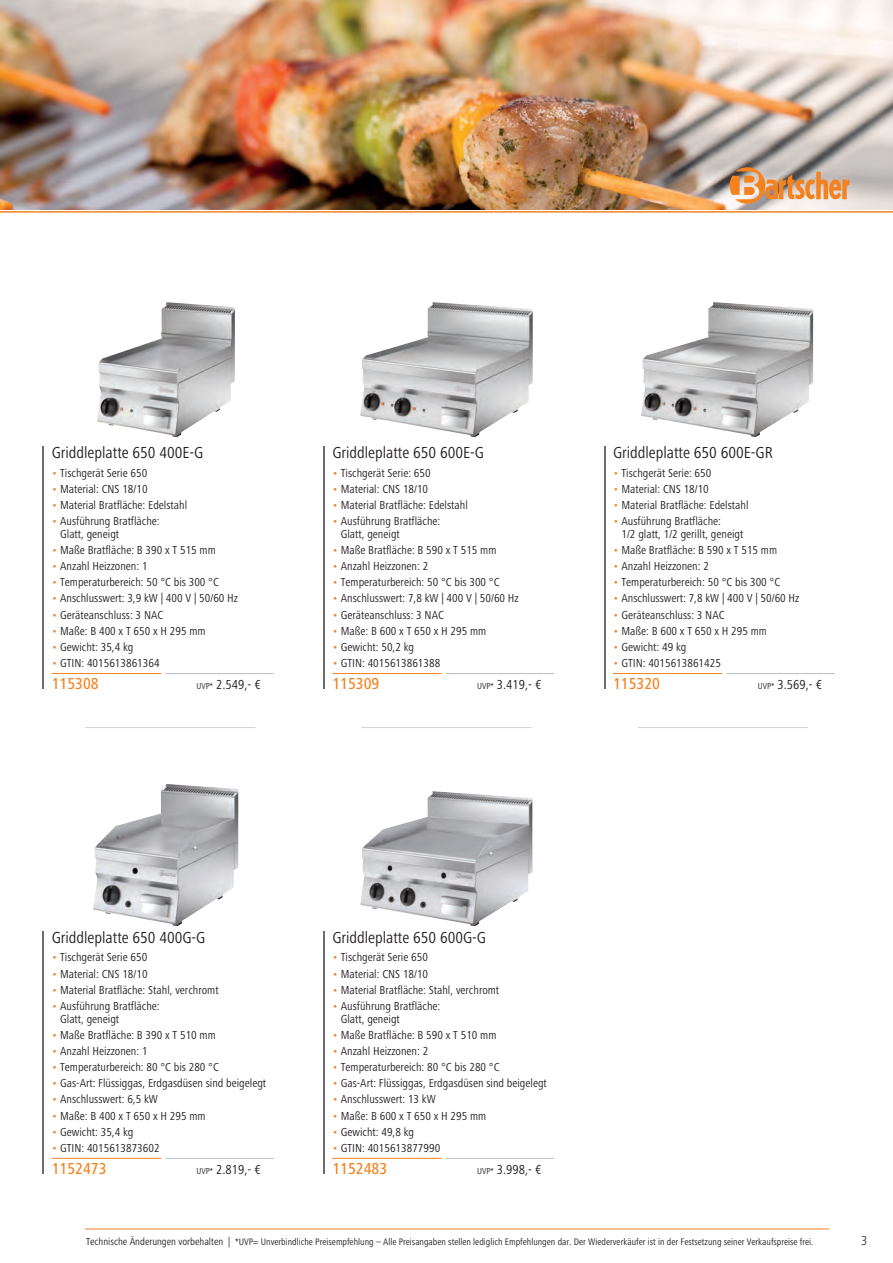
<style>
.page{position:relative;width:893px;height:1263px;background:#fff}
.page>*{position:absolute;margin:0;border:0;box-sizing:border-box;transform-origin:0 0}
.t1{font:condensed 16.5px "Frutiger Next LTW1 G";color:#231f20}
.t2{font:500 condensed 16.5px "Frutiger Next LTW1 G";color:#f58220}
.t3{font:condensed 13.5px "Frutiger Next LTW1 G";color:#231f20}
.t4{font:300 condensed 13.5px "Frutiger Next LTW1 G";color:#231f20}
.t5{font:condensed 12px/12.8px "Frutiger Next LTW1 G";color:#231f20}
.t6{font:condensed 9.75px "Frutiger Next LTW1 G";color:#231f20}
.s1{color:#f58220}
.s2{font-size:9px}
.s3{font-size:10.5px}
</style>
<div class="page">
<img style="left:360px;top:791px;width:173px;height:135px">
<img style="left:93px;top:784px;width:146px;height:142px">
<img style="left:641px;top:302px;width:172px;height:135px">
<img style="left:360px;top:302px;width:173px;height:135px">
<img style="left:97px;top:302px;width:138px;height:135px">
<img style="left:0;top:0;width:893px;height:209px">
<hr style="left:0;top:211px;width:893px;height:2px;background:#f58220">
<svg style="left:729px;top:167px;width:121px;height:37px;background:#d7a77f"></svg>
<hr style="left:85px;top:727px;width:170px;height:1px;background:#d1d2d4">
<hr style="left:361px;top:727px;width:170px;height:1px;background:#d1d2d4">
<hr style="left:638px;top:727px;width:170px;height:1px;background:#d1d2d4">
<hr style="left:323px;top:931px;width:2px;height:243px;background:#6c6d70">
<hr style="left:446px;top:1158px;width:108px;height:1px;background:#bcbdc0">
<hr style="left:332px;top:1158px;width:110px;height:1px;background:#f58220">
<hr style="left:43px;top:931px;width:1px;height:243px;background:#6c6d70">
<hr style="left:165px;top:1158px;width:109px;height:1px;background:#bcbdc0">
<hr style="left:52px;top:1158px;width:109px;height:1px;background:#f58220">
<hr style="left:604px;top:446px;width:1px;height:243px;background:#6c6d70">
<hr style="left:727px;top:673px;width:108px;height:1px;background:#bcbdc0">
<hr style="left:613px;top:673px;width:109px;height:1px;background:#f58220">
<hr style="left:323px;top:446px;width:2px;height:243px;background:#6c6d70">
<hr style="left:446px;top:673px;width:108px;height:1px;background:#bcbdc0">
<hr style="left:332px;top:673px;width:110px;height:1px;background:#f58220">
<hr style="left:43px;top:446px;width:1px;height:243px;background:#6c6d70">
<hr style="left:165px;top:673px;width:109px;height:1px;background:#bcbdc0">
<hr style="left:52px;top:673px;width:109px;height:1px;background:#f58220">
<hr style="left:85px;top:1228px;width:744px;height:1px;background:#f58220">
<h1 class="t1" style="left:52px;top:443px;width:153px">Griddleplatte 650 400E-G</h1>
<p class="t5" style="left:52px;top:466px;width:97px"><span class="s1">•</span> Tischgerät Serie 650</p>
<p class="t5" style="left:52px;top:482px;width:97px"><span class="s1">•</span> Material: CNS 18/10</p>
<p class="t5" style="left:52px;top:499px;width:137px"><span class="s1">•</span> Material Bratfläche: Edelstahl</p>
<p class="t5" style="left:60px;top:515px;width:101px;text-indent:-9px"><span class="s1">•</span> Ausführung Bratfläche:<br>Glatt, geneigt</p>
<p class="t5" style="left:52px;top:544px;width:166px"><span class="s1">•</span> Maße Bratfläche: B 390 x T 515 mm</p>
<p class="t5" style="left:52px;top:560px;width:97px"><span class="s1">•</span> Anzahl Heizzonen: 1</p>
<p class="t5" style="left:52px;top:576px;width:169px"><span class="s1">•</span> Temperaturbereich: 50 °C bis 300 °C</p>
<p class="t5" style="left:52px;top:592px;width:188px"><span class="s1">•</span> Anschlusswert: 3,9 kW | 400 V | 50/60 Hz</p>
<p class="t5" style="left:52px;top:608px;width:113px"><span class="s1">•</span> Geräteanschluss: 3 NAC</p>
<p class="t5" style="left:52px;top:624px;width:156px"><span class="s1">•</span> Maße: B 400 x T 650 x H 295 mm</p>
<p class="t5" style="left:52px;top:640px;width:83px"><span class="s1">•</span> Gewicht: 35,4 kg</p>
<p class="t5" style="left:52px;top:657px;width:109px"><span class="s1">•</span> GTIN: 4015613861364</p>
<h1 class="t1" style="left:332px;top:443px;width:153px">Griddleplatte 650 600E-G</h1>
<p class="t5" style="left:332px;top:466px;width:100px"><span class="s1">•</span> Tischgerät Serie: 650</p>
<p class="t5" style="left:332px;top:482px;width:97px"><span class="s1">•</span> Material: CNS 18/10</p>
<p class="t5" style="left:332px;top:499px;width:137px"><span class="s1">•</span> Material Bratfläche: Edelstahl</p>
<p class="t5" style="left:341px;top:515px;width:101px;text-indent:-9px"><span class="s1">•</span> Ausführung Bratfläche:<br>Glatt, geneigt</p>
<p class="t5" style="left:332px;top:544px;width:166px"><span class="s1">•</span> Maße Bratfläche: B 590 x T 515 mm</p>
<p class="t5" style="left:332px;top:560px;width:97px"><span class="s1">•</span> Anzahl Heizzonen: 2</p>
<p class="t5" style="left:332px;top:576px;width:169px"><span class="s1">•</span> Temperaturbereich: 50 °C bis 300 °C</p>
<p class="t5" style="left:332px;top:592px;width:188px"><span class="s1">•</span> Anschlusswert: 7,8 kW | 400 V | 50/60 Hz</p>
<p class="t5" style="left:332px;top:608px;width:113px"><span class="s1">•</span> Geräteanschluss: 3 NAC</p>
<p class="t5" style="left:332px;top:624px;width:156px"><span class="s1">•</span> Maße: B 600 x T 650 x H 295 mm</p>
<p class="t5" style="left:332px;top:640px;width:83px"><span class="s1">•</span> Gewicht: 50,2 kg</p>
<p class="t5" style="left:332px;top:657px;width:109px"><span class="s1">•</span> GTIN: 4015613861388</p>
<h1 class="t1" style="left:613px;top:443px;width:161px">Griddleplatte 650 600E-GR</h1>
<p class="t5" style="left:613px;top:466px;width:100px"><span class="s1">•</span> Tischgerät Serie: 650</p>
<p class="t5" style="left:613px;top:482px;width:97px"><span class="s1">•</span> Material: CNS 18/10</p>
<p class="t5" style="left:613px;top:499px;width:137px"><span class="s1">•</span> Material Bratfläche: Edelstahl</p>
<p class="t5" style="left:621px;top:515px;width:123px;text-indent:-9px"><span class="s1">•</span> Ausführung Bratfläche:<br>1/2 glatt, 1/2 gerillt, geneigt</p>
<p class="t5" style="left:613px;top:544px;width:166px"><span class="s1">•</span> Maße Bratfläche: B 590 x T 515 mm</p>
<p class="t5" style="left:613px;top:560px;width:97px"><span class="s1">•</span> Anzahl Heizzonen: 2</p>
<p class="t5" style="left:613px;top:576px;width:169px"><span class="s1">•</span> Temperaturbereich: 50 °C bis 300 °C</p>
<p class="t5" style="left:613px;top:592px;width:188px"><span class="s1">•</span> Anschlusswert: 7,8 kW | 400 V | 50/60 Hz</p>
<p class="t5" style="left:613px;top:608px;width:113px"><span class="s1">•</span> Geräteanschluss: 3 NAC</p>
<p class="t5" style="left:613px;top:624px;width:156px"><span class="s1">•</span> Maße: B 600 x T 650 x H 295 mm</p>
<p class="t5" style="left:613px;top:640px;width:75px"><span class="s1">•</span> Gewicht: 49 kg</p>
<p class="t5" style="left:613px;top:657px;width:109px"><span class="s1">•</span> GTIN: 4015613861425</p>
<h1 class="t2" style="left:52px;top:674px;width:49px">115308</h1>
<p class="t3" style="left:196px;top:676px;width:66px"><span class="s2">UVP*</span> 2.549,- €</p>
<h1 class="t2" style="left:332px;top:674px;width:49px">115309</h1>
<h1 class="t2" style="left:613px;top:674px;width:49px">115320</h1>
<p class="t3" style="left:477px;top:676px;width:66px"><span class="s2">UVP*</span> 3.419,- €</p>
<h1 class="t1" style="left:52px;top:928px;width:155px">Griddleplatte 650 400G-G</h1>
<p class="t5" style="left:52px;top:951px;width:97px"><span class="s1">•</span> Tischgerät Serie 650</p>
<p class="t5" style="left:52px;top:967px;width:97px"><span class="s1">•</span> Material: CNS 18/10</p>
<p class="t5" style="left:52px;top:983px;width:168px"><span class="s1">•</span> Material Bratfläche: Stahl, verchromt</p>
<p class="t5" style="left:60px;top:999px;width:101px;text-indent:-9px"><span class="s1">•</span> Ausführung Bratfläche:<br>Glatt, geneigt</p>
<p class="t5" style="left:52px;top:1028px;width:166px"><span class="s1">•</span> Maße Bratfläche: B 390 x T 510 mm</p>
<p class="t5" style="left:52px;top:1044px;width:97px"><span class="s1">•</span> Anzahl Heizzonen: 1</p>
<p class="t5" style="left:52px;top:1061px;width:169px"><span class="s1">•</span> Temperaturbereich: 80 °C bis 280 °C</p>
<p class="t5" style="left:52px;top:1077px;width:216px"><span class="s1">•</span> Gas-Art: Flüssiggas, Erdgasdüsen sind beigelegt</p>
<p class="t5" style="left:52px;top:1093px;width:108px"><span class="s1">•</span> Anschlusswert: 6,5 kW</p>
<p class="t5" style="left:52px;top:1109px;width:156px"><span class="s1">•</span> Maße: B 400 x T 650 x H 295 mm</p>
<p class="t5" style="left:52px;top:1125px;width:83px"><span class="s1">•</span> Gewicht: 35,4 kg</p>
<p class="t5" style="left:52px;top:1141px;width:109px"><span class="s1">•</span> GTIN: 4015613873602</p>
<h1 class="t1" style="left:332px;top:928px;width:155px">Griddleplatte 650 600G-G</h1>
<p class="t5" style="left:332px;top:951px;width:97px"><span class="s1">•</span> Tischgerät Serie 650</p>
<p class="t5" style="left:332px;top:967px;width:97px"><span class="s1">•</span> Material: CNS 18/10</p>
<p class="t5" style="left:332px;top:983px;width:168px"><span class="s1">•</span> Material Bratfläche: Stahl, verchromt</p>
<p class="t5" style="left:341px;top:999px;width:101px;text-indent:-9px"><span class="s1">•</span> Ausführung Bratfläche:<br>Glatt, geneigt</p>
<p class="t5" style="left:332px;top:1028px;width:166px"><span class="s1">•</span> Maße Bratfläche: B 590 x T 510 mm</p>
<p class="t5" style="left:332px;top:1044px;width:97px"><span class="s1">•</span> Anzahl Heizzonen: 2</p>
<p class="t5" style="left:332px;top:1061px;width:169px"><span class="s1">•</span> Temperaturbereich: 80 °C bis 280 °C</p>
<p class="t5" style="left:332px;top:1077px;width:216px"><span class="s1">•</span> Gas-Art: Flüssiggas, Erdgasdüsen sind beigelegt</p>
<p class="t5" style="left:332px;top:1093px;width:105px"><span class="s1">•</span> Anschlusswert: 13 kW</p>
<p class="t5" style="left:332px;top:1109px;width:156px"><span class="s1">•</span> Maße: B 600 x T 650 x H 295 mm</p>
<p class="t5" style="left:332px;top:1125px;width:83px"><span class="s1">•</span> Gewicht: 49,8 kg</p>
<p class="t5" style="left:332px;top:1141px;width:109px"><span class="s1">•</span> GTIN: 4015613877990</p>
<h1 class="t2" style="left:52px;top:1158px;width:56px">1152473</h1>
<h1 class="t2" style="left:332px;top:1158px;width:56px">1152483</h1>
<p class="t3" style="left:196px;top:1161px;width:66px"><span class="s2">UVP*</span> 2.819,- €</p>
<p class="t3" style="left:477px;top:1161px;width:66px"><span class="s2">UVP*</span> 3.998,- €</p>
<p class="t3" style="left:758px;top:676px;width:66px"><span class="s2">UVP*</span> 3.569,- €</p>
<p class="t6" style="left:86px;top:1236px;width:729px"><span class="s3">Technische Änderungen vorbehalten |</span> *UVP= Unverbindliche Preisempfehlung – Alle Preisangaben stellen lediglich Empfehlungen dar. Der Wiederverkäufer ist in der Festsetzung seiner Verkaufspreise frei.</p>
<p class="t4" style="left:861px;top:1233px;width:8px">3</p>
</div>
